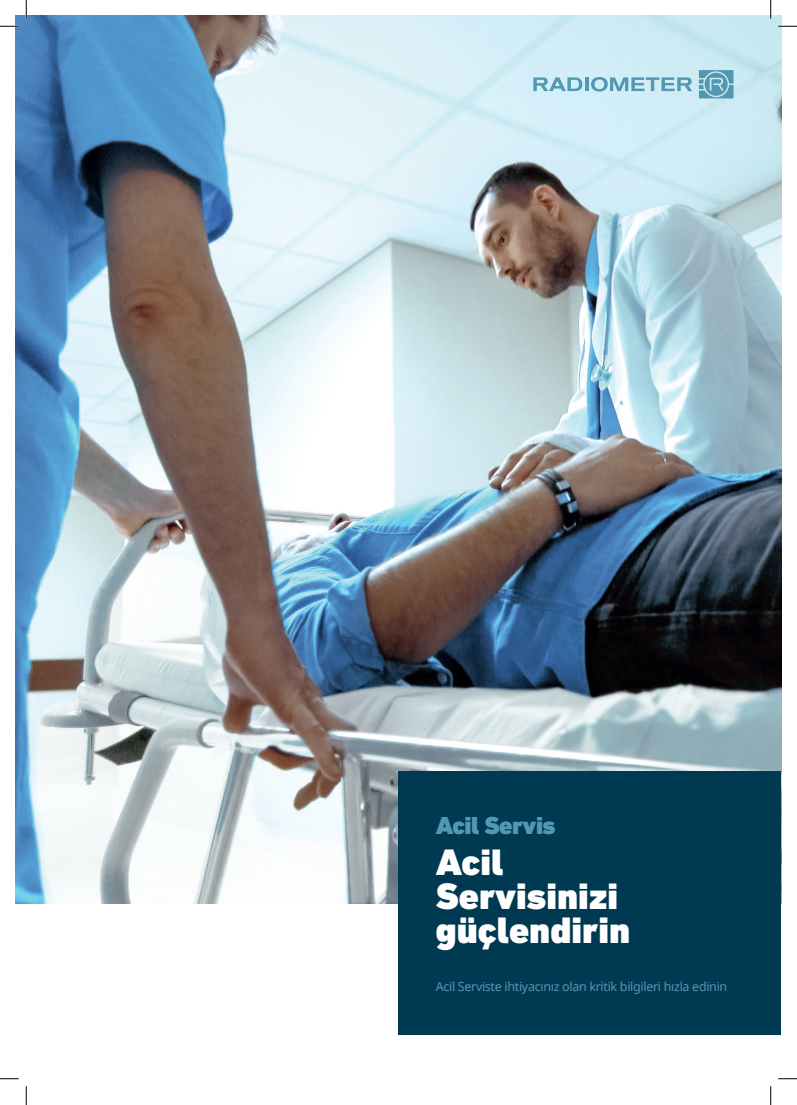
<style>
.page{position:relative;width:797px;height:1105px;background:#fff}
.page>*{position:absolute;margin:0;border:0;box-sizing:border-box;transform-origin:0 0}
.t1{font:900 37.5px/33.8px "DIN Next LT Pro";color:#fff}
.t2{font:900 25px "DIN Next LT Pro";letter-spacing:-.02em;color:#5398b1}
.t3{font:12.5px "Noto Sans";letter-spacing:-.025em;color:#5398b1}
</style>
<div class="page">
<img style="left:16px;top:16px;width:765px;height:887px">
<svg style="left:533px;top:77px;width:49px;height:14px"></svg>
<hr style="left:585px;top:77px;width:3px;height:14px;background:#5398b1">
<svg style="left:591px;top:77px;width:101px;height:15px;background:#95c4d5"></svg>
<svg style="left:699px;top:70px;width:34px;height:28px"></svg>
<div style="left:398px;top:772px;width:383px;height:263px;background:#003a52"></div>
<svg style="left:0;top:25px;width:19px;height:2px"></svg>
<svg style="left:778px;top:25px;width:19px;height:2px"></svg>
<svg style="left:0;top:1078px;width:19px;height:1px"></svg>
<svg style="left:778px;top:1078px;width:19px;height:1px"></svg>
<svg style="left:25px;top:0;width:2px;height:19px"></svg>
<svg style="left:25px;top:1086px;width:2px;height:19px"></svg>
<svg style="left:770px;top:0;width:1px;height:19px"></svg>
<svg style="left:770px;top:1086px;width:1px;height:19px"></svg>
<h2 class="t2" style="left:436px;top:811px;width:121px">Acil Servis</h2>
<h1 class="t1" style="left:436px;top:845px;width:196px">Acil<br>Servisinizi güçlendirin</h1>
<p class="t3" style="left:436px;top:978px;width:293px">Acil Serviste ihtiyacınız olan kritik bilgileri hızla edinin</p>
</div>
